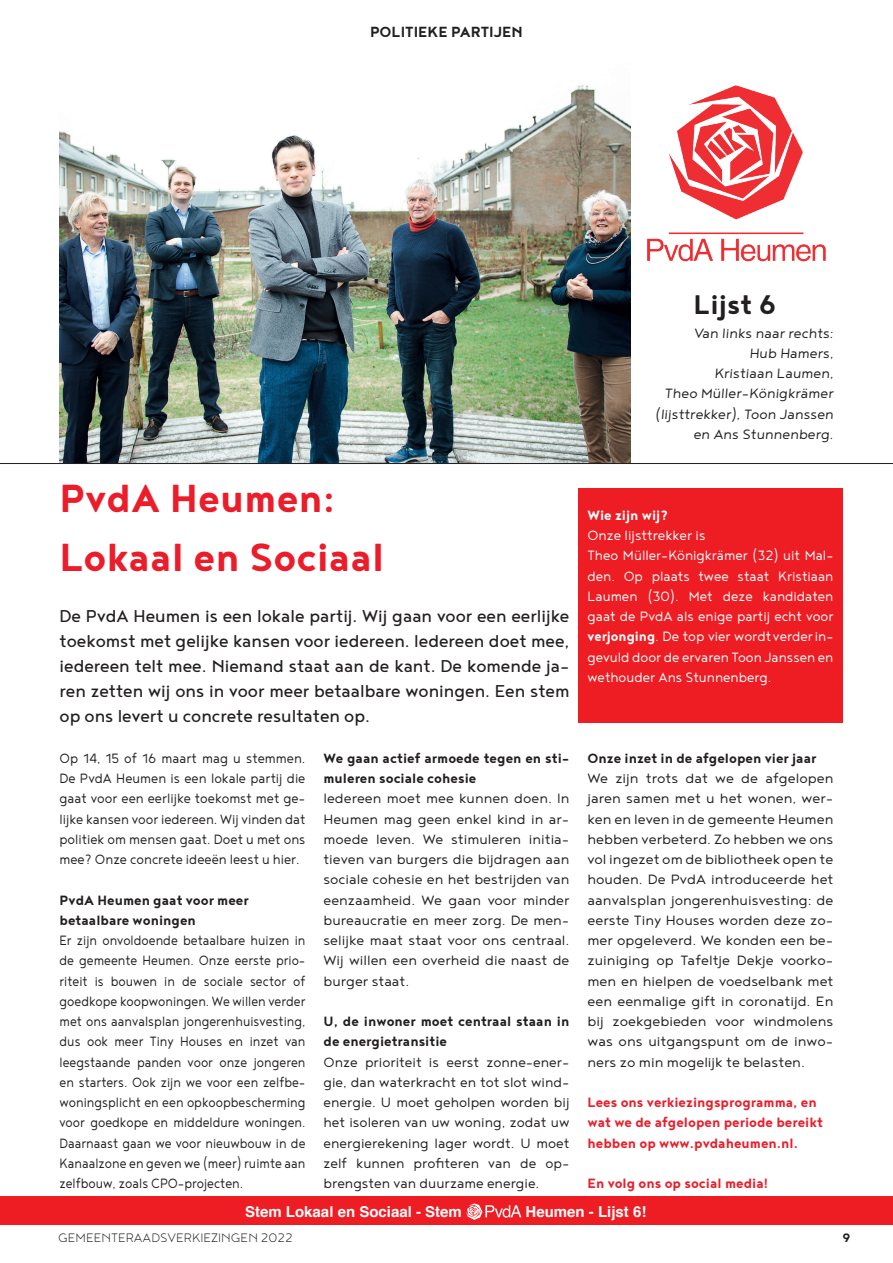
<style>
.page{position:relative;width:893px;height:1263px;background:#fff}
.page>*{position:absolute;margin:0;border:0;box-sizing:border-box;transform-origin:0 0}
.t1{font:700 48px/58.8px "Noyh";color:#eb1d2a}
.t2{font:700 33px "Noyh";color:#231f20}
.t3{font:21px/25.2px "Noyh";color:#231f20;text-align:justify}
.t4{font:700 18px "Noyh";color:#231f20}
.t5{font:300 16.5px/20.2px "Noyh";color:#231f20;text-align:justify}
.t6{font:300 16.5px/20.2px "Noyh";color:#231f20;text-align:justify;scale:1.04 1}
.t7{font:300 16.5px/20.2px "Noyh";color:#231f20;text-align:justify;scale:.9 1}
.t8{font:300 16.5px/20.2px "Noyh";color:#fff}
.t9{font:300 16.5px/20.2px "Noyh";color:#231f20;text-align:justify;scale:.94 1}
.t10{font:700 16.5px/20.2px "Noyh";color:#231f20}
.t11{font:700 16.5px/20.2px "Noyh";color:#eb1d2a}
.t12{font:700 16.5px "Noyh";color:#fff}
.t13{font:700 15px "Helvetica";color:#fff}
.t14{font:200 15px "Noyh";color:#231f20}
.t15{font:700 15px "Noyh";color:#231f20}
.s1{font-weight:700}
</style>
<div class="page">
<div style="left:578px;top:488px;width:265px;height:234px;background:#ee1d23"></div>
<img style="left:60px;top:85px;width:570px;height:378px">
<hr style="left:0;top:463px;width:893px;height:1px;background:#231f20">
<img style="left:647px;top:85px;width:179px;height:177px">
<div style="left:0;top:1196px;width:893px;height:29px;background:#ee1d23"></div>
<svg style="left:466px;top:1203px;width:55px;height:17px"></svg>
<p class="t4" style="left:370px;top:21px;width:154px">POLITIEKE PARTIJEN</p>
<h1 class="t1" style="left:60px;top:468px;width:326px">PvdA Heumen:<br>Lokaal en Sociaal</h1>
<p class="t3" style="left:60px;top:602px;width:511px">De PvdA Heumen is een lokale partij. Wij gaan voor een eerlijke toekomst met gelijke kansen voor iedereen. Iedereen doet mee, iedereen telt mee. Niemand staat aan de kant. De komende ja&shy;ren zetten wij ons in voor meer betaalbare woningen. Een stem op ons levert u concrete resultaten op.</p>
<p class="t9" style="left:60px;top:747px;width:263px">Op 14, 15 of 16 maart mag u stemmen.<br>De PvdA Heumen is een lokale partij die gaat voor een eerlijke toekomst met ge&shy;lijke kansen voor iedereen. Wij vinden dat politiek om mensen gaat. Doet u met ons mee? Onze concrete ideeën leest u hier.</p>
<p class="t10" style="left:60px;top:889px;width:191px">PvdA Heumen gaat voor meer betaalbare woningen</p>
<p class="t7" style="left:60px;top:930px;width:275px">Er zijn onvoldoende betaalbare huizen in de gemeente Heumen. Onze eerste prio– riteit is bouwen in de sociale sector of goedkope koopwoningen. We willen verder met ons aanvalsplan jongerenhuisvesting, dus ook meer Tiny Houses en inzet van leegstaande panden voor onze jongeren en starters. Ook zijn we voor een zelfbe&shy;woningsplicht en een opkoopbescherming voor goedkope en middeldure woningen.<br>Daarnaast gaan we voor nieuwbouw in de Kanaalzone en geven we (meer) ruimte aan zelfbouw, zoals CPO-projecten.</p>
<p class="t10" style="left:323px;top:747px;width:247px">We gaan actief armoede tegen en sti&shy;muleren sociale cohesie</p>
<p class="t5" style="left:323px;top:788px;width:247px">Iedereen moet mee kunnen doen. In Heumen mag geen enkel kind in ar&shy;moede leven. We stimuleren initia&shy;tieven van burgers die bijdragen aan sociale cohesie en het bestrijden van eenzaamheid. We gaan voor minder bureaucratie en meer zorg. De men&shy;selijke maat staat voor ons centraal.<br>Wij willen een overheid die naast de burger staat.</p>
<p class="t10" style="left:323px;top:1011px;width:247px">U, de inwoner moet centraal staan in de energietransitie</p>
<p class="t5" style="left:323px;top:1051px;width:247px">Onze prioriteit is eerst zonne-ener&shy;gie, dan waterkracht en tot slot wind&shy;energie. U moet geholpen worden bij het isoleren van uw woning, zodat uw energierekening lager wordt. U moet zelf kunnen profiteren van de op&shy;brengsten van duurzame energie.</p>
<h2 class="t2" style="left:694px;top:285px;width:84px">Lijst 6</h2>
<p class="t5" style="left:655px;top:322px;width:181px;text-align:right">Van links naar rechts:<br>Hub Hamers,<br>Kristiaan Laumen,<br>Theo Müller-Königkrämer (lijsttrekker), Toon Janssen en Ans Stunnenberg.</p>
<p class="t12" style="left:587px;top:505px;width:82px">Wie zijn wij?</p>
<p class="t8" style="left:587px;top:525px;width:247px">Onze lijsttrekker is<br>Theo Müller-Königkrämer (32) uit Mal&shy;den. Op plaats twee staat Kristiaan Laumen (30). Met deze kandidaten gaat de PvdA als enige partij echt voor <span class="s1">verjonging</span>. De top vier wordt verder in&shy;gevuld door de ervaren Toon Janssen en wethouder Ans Stunnenberg.</p>
<p class="t10" style="left:587px;top:747px;width:230px">Onze inzet in de afgelopen vier jaar</p>
<p class="t6" style="left:587px;top:768px;width:238px">We zijn trots dat we de afgelopen jaren samen met u het wonen, wer&shy;ken en leven in de gemeente Heumen hebben verbeterd. Zo hebben we ons vol ingezet om de bibliotheek open te houden. De PvdA introduceerde het aanvalsplan jongerenhuisvesting: de eerste Tiny Houses worden deze zo&shy;mer opgeleverd. We konden een be&shy;zuiniging op Tafeltje Dekje voorko&shy;men en hielpen de voedselbank met een eenmalige gift in coronatijd. En bij zoekgebieden voor windmolens was ons uitgangspunt om de inwo&shy;ners zo min mogelijk te belasten.</p>
<p class="t11" style="left:587px;top:1092px;width:237px">Lees ons verkiezingsprogramma, en wat we de afgelopen periode bereikt hebben op www.pvdaheumen.nl.</p>
<p class="t11" style="left:587px;top:1173px;width:182px">En volg ons op social media!</p>
<p class="t13" style="left:245px;top:1199px;width:218px">Stem Lokaal en Sociaal - Stem</p>
<p class="t13" style="left:526px;top:1199px;width:122px">Heumen - Lijst 6!</p>
<p class="t14" style="left:58px;top:1230px;width:236px">GEMEENTERAADSVERKIEZINGEN 2022</p>
<p class="t15" style="left:842px;top:1229px;width:9px">9</p>
</div>
